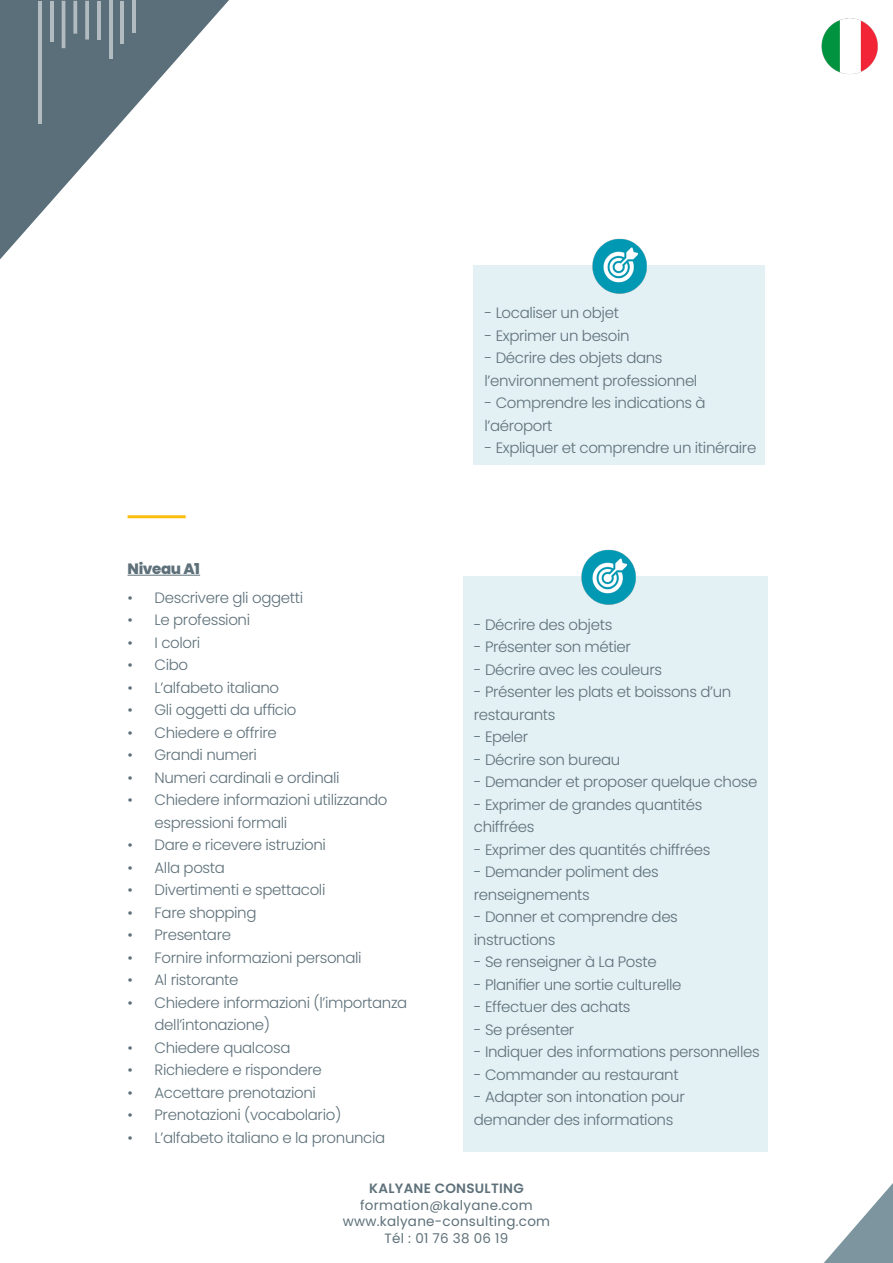
<style>
.page{position:relative;width:893px;height:1263px;background:#fff}
.page>*{position:absolute;margin:0;border:0;box-sizing:border-box;transform-origin:0 0}
.t1{font:300 15px/22.5px "Poppins";letter-spacing:-.025em;color:#5e717a}
.t2{font:800 15px "Poppins";letter-spacing:-.025em;color:#5e717a}
.t3{font:13.5px/16.5px "Poppins";letter-spacing:.02em;color:#5e717a;text-align:center}
.t4{font:600 13.5px "Poppins";letter-spacing:.02em;color:#5e717a}
</style>
<div class="page">
<svg style="left:824px;top:1183px;width:69px;height:80px"></svg>
<svg style="left:0;top:0;width:229px;height:259px"></svg>
<hr style="left:38px;top:1px;width:4px;height:122px;background:#b1bbc0">
<hr style="left:132px;top:1px;width:4px;height:32px;background:#b1bbc0">
<hr style="left:121px;top:1px;width:3px;height:43px;background:#fff">
<hr style="left:50px;top:1px;width:4px;height:41px;background:#b1bbc0">
<hr style="left:62px;top:1px;width:3px;height:47px;background:#fff">
<svg style="left:73px;top:1px;width:4px;height:33px"></svg>
<svg style="left:85px;top:1px;width:4px;height:39px"></svg>
<hr style="left:97px;top:1px;width:4px;height:39px;background:#b1bbc0">
<hr style="left:109px;top:1px;width:4px;height:58px;background:#b1bbc0">
<img style="left:821px;top:18px;width:57px;height:56px">
<div style="left:473px;top:265px;width:292px;height:199px;background:#e3f0f4"></div>
<img style="left:592px;top:238px;width:55px;height:55px">
<hr style="left:128px;top:515px;width:58px;height:3px;background:#fcbe0e">
<hr style="left:128px;top:575px;width:72px;height:1px;background:#5e717a">
<div style="left:463px;top:577px;width:304px;height:575px;background:#e3f0f4"></div>
<img style="left:579px;top:550px;width:59px;height:55px">
<p class="t2" style="left:128px;top:560px;width:74px">Niveau A1</p>
<p class="t1" style="left:128px;top:586px;width:177px">• Descrivere gli oggetti</p>
<p class="t1" style="left:128px;top:609px;width:124px">• Le professioni</p>
<p class="t1" style="left:128px;top:631px;width:74px">• I colori</p>
<p class="t1" style="left:128px;top:654px;width:62px">• Cibo</p>
<p class="t1" style="left:128px;top:676px;width:153px">• L’alfabeto italiano</p>
<p class="t1" style="left:128px;top:699px;width:170px">• Gli oggetti da ufficio</p>
<p class="t1" style="left:128px;top:721px;width:151px">• Chiedere e offrire</p>
<p class="t1" style="left:128px;top:744px;width:131px">• Grandi numeri</p>
<p class="t1" style="left:128px;top:766px;width:214px">• Numeri cardinali e ordinali</p>
<p class="t1" style="left:155px;top:789px;width:234px;text-indent:-27px">• Chiedere informazioni utilizzando espressioni formali</p>
<p class="t1" style="left:128px;top:834px;width:200px">• Dare e ricevere istruzioni</p>
<p class="t1" style="left:128px;top:856px;width:99px">• Alla posta</p>
<p class="t1" style="left:128px;top:879px;width:199px">• Divertimenti e spettacoli</p>
<p class="t1" style="left:128px;top:901px;width:130px">• Fare shopping</p>
<p class="t1" style="left:128px;top:924px;width:105px">• Presentare</p>
<p class="t1" style="left:128px;top:946px;width:236px">• Fornire informazioni personali</p>
<p class="t1" style="left:128px;top:969px;width:113px">• Al ristorante</p>
<p class="t1" style="left:155px;top:991px;width:254px;text-indent:-27px">• Chiedere informazioni (l’importanza dell’intonazione)</p>
<p class="t1" style="left:128px;top:1036px;width:164px">• Chiedere qualcosa</p>
<p class="t1" style="left:128px;top:1059px;width:196px">• Richiedere e rispondere</p>
<p class="t1" style="left:128px;top:1081px;width:190px">• Accettare prenotazioni</p>
<p class="t1" style="left:128px;top:1104px;width:215px">• Prenotazioni (vocabolario)</p>
<p class="t1" style="left:128px;top:1126px;width:259px">• L’alfabeto italiano e la pronuncia</p>
<p class="t1" style="left:484px;top:302px;width:136px">- Localiser un objet</p>
<p class="t1" style="left:484px;top:324px;width:147px">- Exprimer un besoin</p>
<p class="t1" style="left:484px;top:347px;width:214px">- Décrire des objets dans l’environnement professionnel</p>
<p class="t1" style="left:484px;top:392px;width:223px">- Comprendre les indications à l’aéroport</p>
<p class="t1" style="left:484px;top:437px;width:273px">- Expliquer et comprendre un itinéraire</p>
<p class="t1" style="left:474px;top:613px;width:140px">- Décrire des objets</p>
<p class="t1" style="left:474px;top:636px;width:159px">- Présenter son métier</p>
<p class="t1" style="left:474px;top:658px;width:190px">- Décrire avec les couleurs</p>
<p class="t1" style="left:474px;top:681px;width:259px">- Présenter les plats et boissons d’un restaurants</p>
<p class="t1" style="left:474px;top:726px;width:56px">- Epeler</p>
<p class="t1" style="left:474px;top:748px;width:148px">- Décrire son bureau</p>
<p class="t1" style="left:474px;top:771px;width:285px">- Demander et proposer quelque chose</p>
<p class="t1" style="left:474px;top:793px;width:230px">- Exprimer de grandes quantités chiffrées</p>
<p class="t1" style="left:474px;top:838px;width:238px">- Exprimer des quantités chiffrées</p>
<p class="t1" style="left:474px;top:861px;width:186px">- Demander poliment des renseignements</p>
<p class="t1" style="left:474px;top:906px;width:206px">- Donner et comprendre des instructions</p>
<p class="t1" style="left:474px;top:951px;width:184px">- Se renseigner à La Poste</p>
<p class="t1" style="left:474px;top:973px;width:209px">- Planifier une sortie culturelle</p>
<p class="t1" style="left:474px;top:996px;width:158px">- Effectuer des achats</p>
<p class="t1" style="left:474px;top:1018px;width:102px">- Se présenter</p>
<p class="t1" style="left:474px;top:1041px;width:287px">- Indiquer des informations personnelles</p>
<p class="t1" style="left:474px;top:1063px;width:206px">- Commander au restaurant</p>
<p class="t1" style="left:474px;top:1086px;width:212px">- Adapter son intonation pour demander des informations</p>
<p class="t4" style="left:369px;top:1180px;width:156px">KALYANE CONSULTING</p>
<p class="t3" style="left:343px;top:1197px;width:209px">formation@kalyane.com www.kalyane-consulting.com<br>Tél : 01 76 38 06 19</p>
</div>
